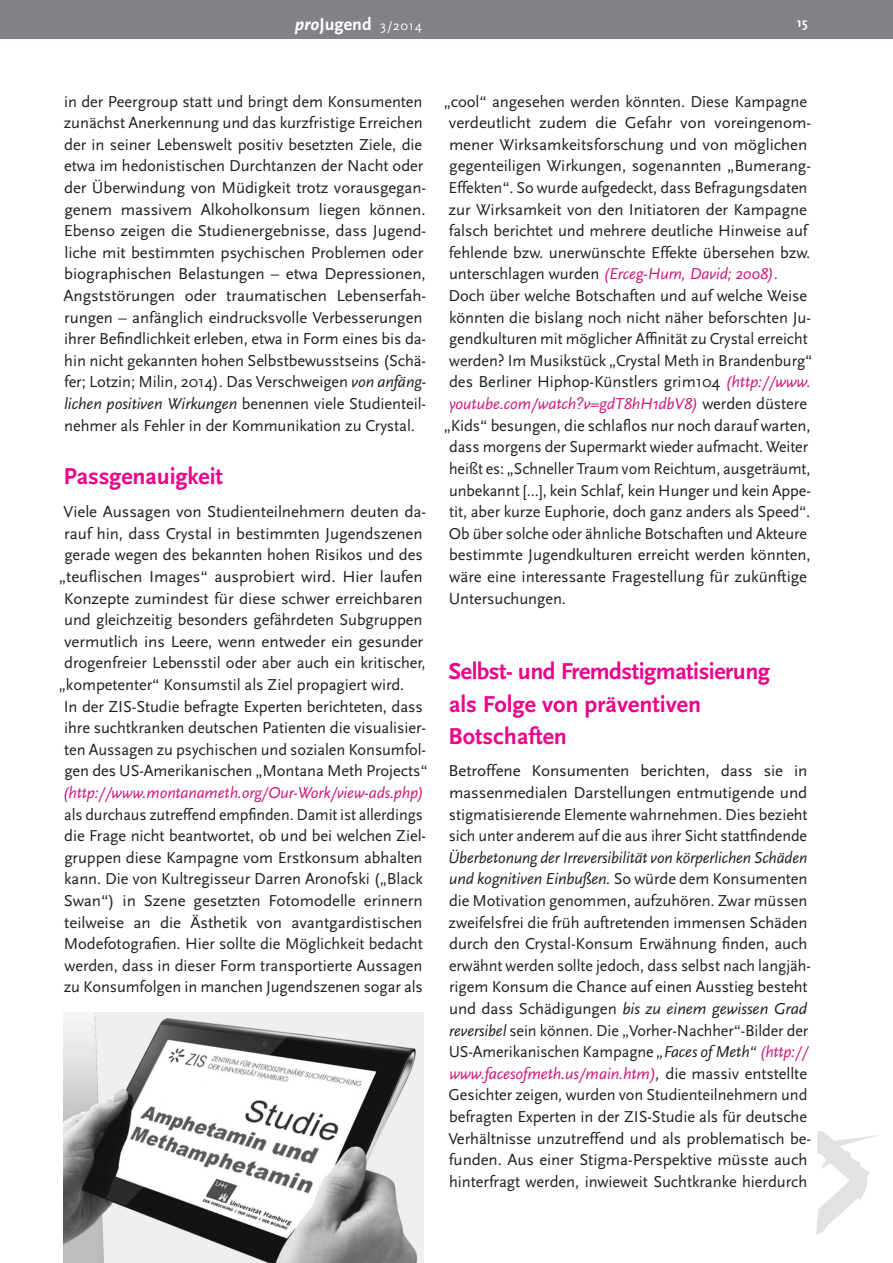
<style>
.page{position:relative;width:893px;height:1263px;background:#fff}
.page>*{position:absolute;margin:0;border:0;box-sizing:border-box;transform-origin:0 0}
.Titel_Forum{font:180px "Dirty Ego";color:#e1e2e4;scale:.85 1}
.Head_16_pt{font:700 24px "Scala Sans";letter-spacing:-.005em;color:#ed028c}
.t1{font:700 18px "Scala Sans";color:#fff}
.Grundtext{font:16.5px/21.6px "Scala Sans";letter-spacing:-.005em;color:#231f20}
.Grundtext-2{font:italic 16.5px "Scala Sans";letter-spacing:-.01em;color:#cd197e}
.t2{font:700 13.5px "Scala Sans";color:#fff}
.s1{font-style:italic}
.s2{font-family:"Scala Sans Caps";font-weight:400;font-size:13.5px}
.s3{font-style:italic;color:#cd197e}
.s4{color:#cd197e}
.s5{font-style:normal;color:#231f20}
</style>
<div class="page">
<div style="left:0;top:0;width:893px;height:38px;background:#808285"></div>
<svg style="left:816px;top:1131px;width:62px;height:103px"></svg>
<img style="left:64px;top:1012px;width:359px;height:251px">
<p class="t1" style="left:295px;top:15px;width:129px"><span class="s1">pro</span>Jugend <span class="s2">3/2014</span></p>
<p class="t2" style="left:797px;top:16px;width:12px">15</p>
<p class="Grundtext" style="left:64px;top:91px;width:364px">in der Peergroup statt und bringt dem Konsumenten zunächst Anerkennung und das kurzfristige Erreichen der in seiner Lebenswelt positiv besetzten Ziele, die etwa im hedonistischen Durchtanzen der Nacht oder der Überwindung von Müdigkeit trotz vorausgegan&shy;genem massivem Alkoholkonsum liegen können.<br>Ebenso zeigen die Studienergebnisse, dass Jugend&shy;liche mit bestimmten psychischen Problemen oder biographischen Belastungen – etwa Depressionen, Angststörungen oder traumatischen Lebenserfah&shy;rungen – anfänglich eindrucksvolle Verbesserungen ihrer Befindlichkeit erleben, etwa in Form eines bis da&shy;hin nicht gekannten hohen Selbstbewusstseins (Schä&shy;fer; Lotzin; Milin, 2014). Das Verschweigen <span class="s1">von anfäng&shy;lichen positiven Wirkungen</span> benennen viele Studienteil&shy;nehmer als Fehler in der Kommunikation zu Crystal.</p>
<p class="Head_16_pt" style="left:64px;top:464px;width:161px">Passgenauigkeit</p>
<p class="Grundtext" style="left:64px;top:501px;width:364px">Viele Aussagen von Studienteilnehmern deuten da-</p>
<p class="Grundtext" style="left:64px;top:523px;width:360px">rauf hin, dass Crystal in bestimmten Jugendszenen</p>
<p class="Grundtext" style="left:64px;top:544px;width:360px">gerade wegen des bekannten hohen Risikos und des</p>
<p class="Grundtext" style="left:59px;top:566px;width:365px">„teuflischen Images“ ausprobiert wird. Hier laufen</p>
<p class="Grundtext" style="left:64px;top:588px;width:360px">Konzepte zumindest für diese schwer erreichbaren</p>
<p class="Grundtext" style="left:64px;top:609px;width:360px">und gleichzeitig besonders gefährdeten Subgruppen</p>
<p class="Grundtext" style="left:64px;top:631px;width:361px">vermutlich ins Leere, wenn entweder ein gesunder</p>
<p class="Grundtext" style="left:64px;top:652px;width:363px">drogenfreier Lebensstil oder aber auch ein kritischer,</p>
<p class="Grundtext" style="left:59px;top:674px;width:347px">„kompetenter“ Konsumstil als Ziel propagiert wird.</p>
<p class="Grundtext" style="left:63px;top:696px;width:366px">In der ZIS-Studie befragte Experten berichteten, dass ihre suchtkranken deutschen Patienten die visualisier&shy;ten Aussagen zu psychischen und sozialen Konsumfol&shy;gen des US-Amerikanischen „Montana Meth Projects“ <span class="s3">(http://www.montanameth.org/Our-Work/view-ads.php) </span>als durchaus zutreffend empfinden. Damit ist allerdings die Frage nicht beantwortet, ob und bei welchen Ziel&shy;gruppen diese Kampagne vom Erstkonsum abhalten kann. Die von Kultregisseur Darren Aronofski („Black Swan“) in Szene gesetzten Fotomodelle erinnern teilweise an die Ästhetik von avantgardistischen Modefotografien. Hier sollte die Möglichkeit bedacht werden, dass in dieser Form transportierte Aussagen zu Konsumfolgen in manchen Jugendszenen sogar als</p>
<p class="Grundtext" style="left:444px;top:91px;width:369px">„cool“ angesehen werden könnten. Diese Kampagne verdeutlicht zudem die Gefahr von voreingenom&shy;mener Wirksamkeitsforschung und von möglichen gegenteiligen Wirkungen, sogenannten „Bumerang-Effekten“. So wurde aufgedeckt, dass Befragungsdaten zur Wirksamkeit von den Initiatoren der Kampagne falsch berichtet und mehrere deutliche Hinweise auf fehlende bzw. unerwünschte Effekte übersehen bzw. unterschlagen wurden <span class="s3">(Erceg-Hurn, David; 2008)</span><span class="s4">.</span></p>
<p class="Grundtext" style="left:449px;top:285px;width:360px">Doch über welche Botschaften und auf welche Weise</p>
<p class="Grundtext" style="left:449px;top:307px;width:363px">könnten die bislang noch nicht näher beforschten Ju-</p>
<p class="Grundtext" style="left:449px;top:328px;width:360px">gendkulturen mit möglicher Affinität zu Crystal erreicht</p>
<p class="Grundtext" style="left:449px;top:350px;width:365px">werden? Im Musikstück „Crystal Meth in Brandenburg“</p>
<p class="Grundtext" style="left:449px;top:372px;width:363px">des Berliner Hiphop-Künstlers grim104 <span class="s3">(http://www.</span></p>
<p class="Grundtext-2" style="left:449px;top:395px;width:360px">youtube.com/watch?v=gdT8hH1dbV8) <span class="s5">werden düstere</span></p>
<p class="Grundtext" style="left:444px;top:415px;width:368px">„Kids“ besungen, die schlaflos nur noch darauf warten,</p>
<p class="Grundtext" style="left:449px;top:436px;width:361px">dass morgens der Supermarkt wieder aufmacht. Weiter</p>
<p class="Grundtext" style="left:449px;top:458px;width:363px">heißt es: „Schneller Traum vom Reichtum, ausgeträumt,</p>
<p class="Grundtext" style="left:449px;top:480px;width:363px">unbekannt [...], kein Schlaf, kein Hunger und kein Appe-</p>
<p class="Grundtext" style="left:449px;top:501px;width:363px">tit, aber kurze Euphorie, doch ganz anders als Speed“.</p>
<p class="Grundtext" style="left:449px;top:523px;width:360px">Ob über solche oder ähnliche Botschaften und Akteure</p>
<p class="Grundtext" style="left:449px;top:544px;width:363px">bestimmte Jugendkulturen erreicht werden könnten,</p>
<p class="Grundtext" style="left:449px;top:566px;width:359px">wäre eine interessante Fragestellung für zukünftige</p>
<p class="Grundtext" style="left:449px;top:588px;width:119px">Untersuchungen.</p>
<p class="Head_16_pt" style="left:449px;top:659px;width:323px">Selbst- und Fremdstigmatisierung</p>
<p class="Head_16_pt" style="left:449px;top:691px;width:254px">als Folge von präventiven</p>
<p class="Head_16_pt" style="left:449px;top:723px;width:120px">Botschaften</p>
<p class="Grundtext" style="left:448px;top:760px;width:364px">Betroffene Konsumenten berichten, dass sie in massenmedialen Darstellungen entmutigende und stigmatisierende Elemente wahrnehmen. Dies bezieht sich unter anderem auf die aus ihrer Sicht stattfindende <span class="s1">Überbetonung der Irreversibilität von körperlichen Schäden und kognitiven Einbußen.</span> So würde dem Konsumenten die Motivation genommen, aufzuhören. Zwar müssen zweifelsfrei die früh auftretenden immensen Schäden durch den Crystal-Konsum Erwähnung finden, auch erwähnt werden sollte jedoch, dass selbst nach langjäh&shy;rigem Konsum die Chance auf einen Ausstieg besteht und dass Schädigungen <span class="s1">bis zu einem gewissen Grad reversibel</span> sein können. Die „Vorher-Nachher“-Bilder der US-Amerikanischen Kampagne <span class="s1">„Faces of Meth“</span> <span class="s3">(http:// www.facesofmeth.us/main.htm)</span><span class="s1">,</span> die massiv entstellte Gesichter zeigen<span class="s1">,</span> wurden von Studienteilnehmern und befragten Experten in der ZIS-Studie als für deutsche Verhältnisse unzutreffend und als problematisch be&shy;funden. Aus einer Stigma-Perspektive müsste auch hinterfragt werden, inwieweit Suchtkranke hierdurch</p>
<p class="Titel_Forum" style="left:818px;top:1079px;width:58px">&gt;</p>
</div>
